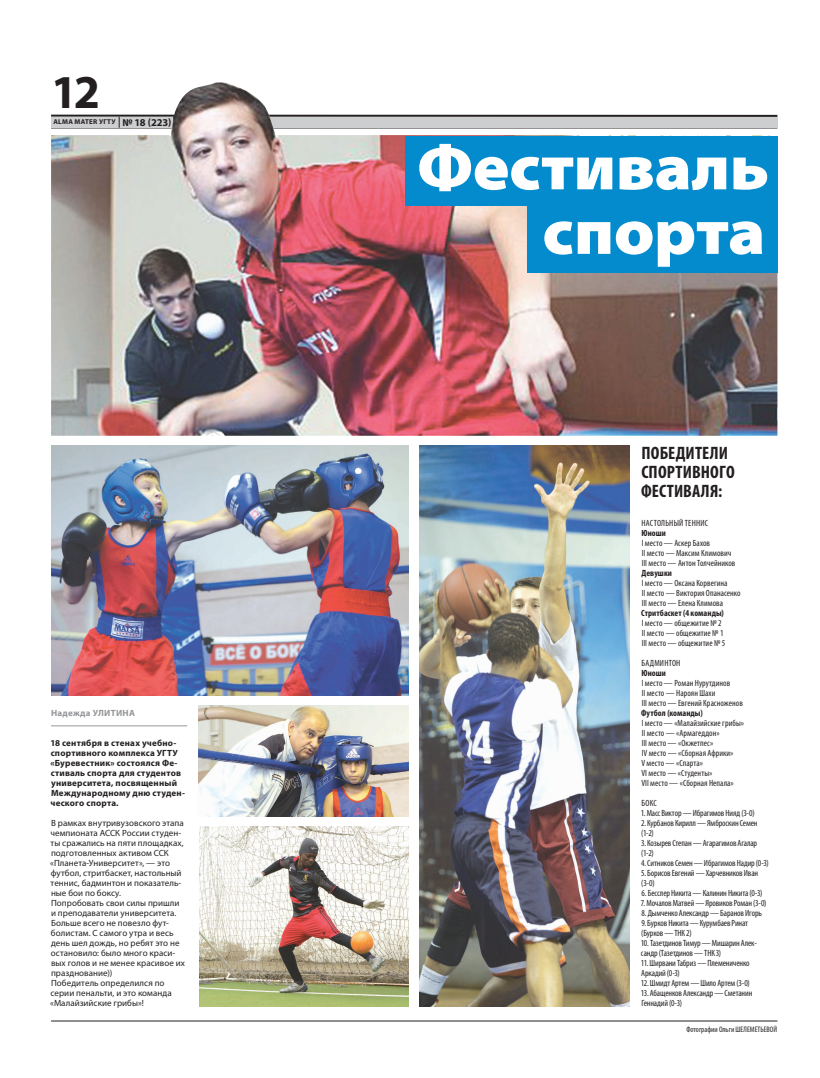
<style>
.page{position:relative;width:820px;height:1078px;background:#fff}
.page>*{position:absolute;margin:0;border:0;box-sizing:border-box;transform-origin:0 0}
.t1{font:900 semi-expanded 64.5px/64.5px "Myriad Pro";letter-spacing:-.01em;color:#fff;text-align:right}
.t2{font:700 47.4px "Myriad Pro";color:#231f20}
.t3{font:700 condensed 18px/19px "Myriad Pro";letter-spacing:.01em;color:#231f20}
.t4{font:condensed 9px/10px "Myriad Pro";letter-spacing:-.005em;color:#231f20}
.t5{font:9px/10px "Myriad Pro";letter-spacing:.005em;color:#231f20}
.t6{font:700 9px/10px "Myriad Pro";letter-spacing:.02em;color:#231f20}
.t7{font:700 condensed 9px "Myriad Pro";letter-spacing:.01em;color:#231f20}
.t8{font:condensed 9px "Myriad Pro";letter-spacing:.02em;color:#231f20}
.t9{font:700 9px "Myriad Pro";letter-spacing:.035em;color:#939598}
.t10{font:condensed 9px "Myriad Pro";letter-spacing:.025em;color:#231f20}
.t11{font:condensed 8px "Myriad Pro";color:#231f20}
.t12{font:700 7px "Myriad Pro";letter-spacing:.04em;color:#231f20}
.s1{font-size:10.5px}
.s2{font-weight:400;font-size:9px}
</style>
<div class="page">
<hr style="left:51px;top:1020px;width:726px;height:1px;background:#231f20">
<img style="left:51px;top:82px;width:726px;height:353px">
<div style="left:405px;top:135px;width:372px;height:70px;background:#038bce"></div>
<div style="left:527px;top:203px;width:250px;height:69px;background:#038bce"></div>
<img style="left:51px;top:445px;width:357px;height:250px">
<img style="left:199px;top:826px;width:209px;height:179px">
<img style="left:199px;top:705px;width:209px;height:110px">
<img style="left:420px;top:445px;width:209px;height:560px">
<hr style="left:51px;top:725px;width:136px;height:1px;background:#939598">
<h2 class="t2" style="left:51px;top:61px;width:50px">12</h2>
<p class="t12" style="left:53px;top:117px;width:164px">ALMA MATER УГТУ <span class="s1">№ 18 (223)</span> <span class="s2">28.09.2016</span></p>
<p class="t9" style="left:51px;top:707px;width:85px">Надежда УЛИТИНА</p>
<p class="t6" style="left:50px;top:737px;width:136px">18 сентября в стенах учебно&shy;спортивного комплекса УГТУ «Буревестник» состоялся Фе&shy;стиваль спорта для студентов университета, посвященный<br>Международному дню студен&shy;ческого спорта.</p>
<p class="t5" style="left:50px;top:817px;width:136px">В рамках внутривузовского этапа чемпионата АССК России студен&shy;ты сражались на пяти площадках, подготовленных активом ССК «Планета-Университет», — это футбол, стритбаскет, настольный теннис, бадминтон и показатель&shy;ные бои по боксу.<br>Попробовать свои силы пришли и преподаватели университета.<br>Больше всего не повезло фут&shy;болистам. С самого утра и весь день шел дождь, но ребят это не остановило: было много краси&shy;вых голов и не менее красивое их празднование))<br>Победитель определился по серии пенальти, и это команда «Малайзийские грибы»!</p>
<h1 class="t1" style="left:416px;top:136px;width:354px">Фестиваль спорта</h1>
<h3 class="t3" style="left:641px;top:443px;width:95px">ПОБЕДИТЕЛИ<br>СПОРТИВНОГО<br>ФЕСТИВАЛЯ:</h3>
<p class="t8" style="left:641px;top:517px;width:68px">НАСТОЛЬНЫЙ ТЕННИС</p>
<p class="t7" style="left:641px;top:527px;width:26px">Юноши</p>
<p class="t4" style="left:641px;top:537px;width:95px">I место — Аскер Бахов<br>II место — Максим Климович<br>III место — Антон Толчейников</p>
<p class="t7" style="left:641px;top:567px;width:32px">Девушки</p>
<p class="t4" style="left:641px;top:577px;width:100px">I место — Оксана Корвегина<br>II место — Виктория Опанасенко<br>III место — Елена Климова</p>
<p class="t7" style="left:641px;top:607px;width:84px">Стритбаскет (4 команды)</p>
<p class="t4" style="left:641px;top:617px;width:85px">I место — общежитие № 2<br>II место — общежитие № 1<br>III место — общежитие № 5</p>
<p class="t10" style="left:641px;top:657px;width:40px">БАДМИНТОН</p>
<p class="t7" style="left:641px;top:667px;width:26px">Юноши</p>
<p class="t4" style="left:641px;top:677px;width:103px">I место — Роман Нурутдинов<br>II место — Нароян Шахи<br>III место — Евгений Красноженов</p>
<p class="t7" style="left:641px;top:707px;width:63px">Футбол (команды)</p>
<p class="t4" style="left:641px;top:717px;width:104px">I место — «Малайзийские грибы»<br>II место — «Армагеддон»<br>III место — «Окжетпес»<br>IV место — «Сборная Африки»<br>V место — «Спарта»<br>VI место — «Студенты»<br>VII место — «Сборная Непала»</p>
<p class="t4" style="left:641px;top:797px;width:17px">БОКС</p>
<p class="t4" style="left:640px;top:807px;width:115px">1. Масс Виктор — Ибрагимов Нияд (3-0)</p>
<p class="t4" style="left:641px;top:817px;width:118px">2. Курбанов Кирилл — Ямброскин Семен (1-2)</p>
<p class="t4" style="left:641px;top:837px;width:117px">3. Козырев Степан — Агарагимов Агалар (1-2)</p>
<p class="t4" style="left:641px;top:857px;width:129px">4. Ситников Семен — Ибрагимов Надир (0-3)</p>
<p class="t4" style="left:641px;top:867px;width:118px">5. Борисов Евгений — Харчевников Иван (3-0)</p>
<p class="t4" style="left:641px;top:887px;width:122px">6. Бесслер Никита — Калинин Никита (0-3)</p>
<p class="t4" style="left:640px;top:897px;width:127px">7. Мочалов Матвей — Яровиков Роман (3-0)</p>
<p class="t4" style="left:641px;top:907px;width:122px">8. Дымченко Александр — Баранов Игорь</p>
<p class="t4" style="left:641px;top:917px;width:108px">9. Бурков Никита — Курумбаев Ринат (Бурков — ТНК 2)</p>
<p class="t4" style="left:640px;top:937px;width:117px">10. Тазетдинов Тимур — Мишарин Алек&shy;сандр (Тазетдинов — ТНК 3)</p>
<p class="t4" style="left:640px;top:957px;width:110px">11. Ширвани Табриз — Племениченко<br>Аркадий (0-3)</p>
<p class="t4" style="left:640px;top:977px;width:110px">12. Шмидт Артем — Шило Артем (3-0)</p>
<p class="t4" style="left:640px;top:987px;width:113px">13. Абащенков Александр — Сметанин<br>Геннадий (0-3)</p>
<p class="t11" style="left:686px;top:1024px;width:92px">Фотографии Ольги ШЕЛЕМЕТЬЕВОЙ</p>
</div>
